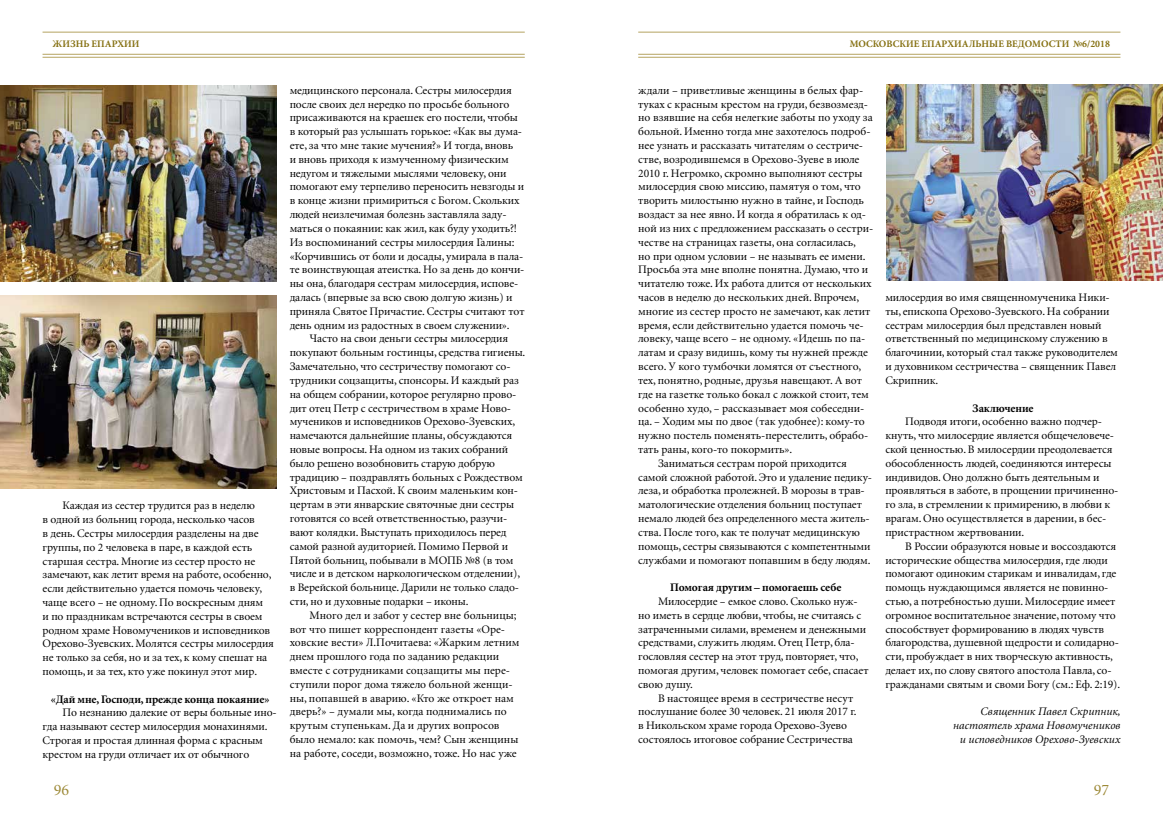
<style>
.page{position:relative;width:1163px;height:823px;background:#fff}
.page>*{position:absolute;margin:0;border:0;box-sizing:border-box;transform-origin:0 0}
.t1{font:16px "Minion Cyr";color:#9d8a38}
.t2{font:11.5px/13.8px "Minion Cyr";letter-spacing:-.01em;color:#000}
.t3{font:italic 11.5px/13.8px "Minion Cyr";color:#000;text-align:right}
.t4{font:700 11.5px "Minion Cyr";letter-spacing:-.01em;color:#000}
.t5{font:700 10px "Minion Cyr";color:#857011}
</style>
<div class="page">
<hr style="left:43px;top:54px;width:481px;height:1px;background:#b5a461">
<hr style="left:638px;top:54px;width:482px;height:1px;background:#b5a461">
<hr style="left:43px;top:32px;width:481px;height:1px;background:#b5a461">
<hr style="left:638px;top:32px;width:482px;height:1px;background:#b5a461">
<hr style="left:43px;top:57px;width:481px;height:1px;background:#b5a461">
<hr style="left:638px;top:57px;width:482px;height:1px;background:#b5a461">
<img style="left:886px;top:84px;width:276px;height:196px">
<img style="left:0;top:86px;width:276px;height:196px">
<img style="left:0;top:295px;width:276px;height:193px">
<p class="t5" style="left:53px;top:38px;width:89px">ЖИЗНЬ ЕПАРХИИ</p>
<p class="t5" style="left:849px;top:37px;width:262px">МОСКОВСКИЕ ЕПАРХИАЛЬНЫЕ ВЕДОМОСТИ №6/2018</p>
<p class="t2" style="left:43px;top:498px;width:233px;text-indent:20px">Каждая из сестер трудится раз в неделю<br>в одной из больниц города, несколько часов<br>в день. Сестры милосердия разделены на две группы, по 2 человека в паре, в каждой есть старшая сестра. Многие из сестер просто не замечают, как летит время на работе, особенно, если действительно удается помочь человеку, чаще всего – не одному. По воскресным дням<br>и по праздникам встречаются сестры в своем родном храме Новомучеников и исповедников Орехово-Зуевских. Молятся сестры милосердия не только за себя, но и за тех, к кому спешат на помощь, и за тех, кто уже покинул этот мир.</p>
<p class="t4" style="left:51px;top:691px;width:220px">«Дай мне, Господи, прежде конца покаяние»</p>
<p class="t2" style="left:43px;top:705px;width:236px;text-indent:20px">По незнанию далекие от веры больные ино&shy;гда называют сестер милосердия монахинями.<br>Строгая и простая длинная форма с красным крестом на груди отличает их от обычного</p>
<p class="t2" style="left:289px;top:83px;width:236px">медицинского персонала. Сестры милосердия после своих дел нередко по просьбе больного присаживаются на краешек его постели, чтобы в который раз услышать горькое: «Как вы дума&shy;ете, за что мне такие мучения?» И тогда, вновь<br>и вновь приходя к измученному физическим недугом и тяжелыми мыслями человеку, они помогают ему терпеливо переносить невзгоды и в конце жизни примириться с Богом. Скольких людей неизлечимая болезнь заставляла заду&shy;маться о покаянии: как жил, как буду уходить?!<br>Из воспоминаний сестры милосердия Галины: «Корчившись от боли и досады, умирала в пала&shy;те воинствующая атеистка. Но за день до кончи&shy;ны она, благодаря сестрам милосердия, испове&shy;далась (впервые за всю свою долгую жизнь) и приняла Святое Причастие. Сестры считают тот день одним из радостных в своем служении».</p>
<p class="t2" style="left:289px;top:331px;width:237px;text-indent:20px">Часто на свои деньги сестры милосердия покупают больным гостинцы, средства гигиены.<br>Замечательно, что сестричеству помогают со&shy;трудники соцзащиты, спонсоры. И каждый раз на общем собрании, которое регулярно прово&shy;дит отец Петр с сестричеством в храме Ново&shy;мучеников и исповедников Орехово-Зуевских, намечаются дальнейшие планы, обсуждаются новые вопросы. На одном из таких собраний было решено возобновить старую добрую традицию – поздравлять больных с Рождеством Христовым и Пасхой. К своим маленьким кон&shy;цертам в эти январские святочные дни сестры готовятся со всей ответственностью, разучи&shy;вают колядки. Выступать приходилось перед самой разной аудиторией. Помимо Первой и Пятой больниц, побывали в МОПБ №8 (в том числе и в детском наркологическом отделении), в Верейской больнице. Дарили не только сладо&shy;сти, но и духовные подарки – иконы.</p>
<p class="t2" style="left:289px;top:607px;width:231px;text-indent:20px">Много дел и забот у сестер вне больницы; вот что пишет корреспондент газеты «Оре&shy;ховские вести» Л.Почитаева: «Жарким летним днем прошлого года по заданию редакции вместе с сотрудниками соцзащиты мы пере&shy;ступили порог дома тяжело больной женщи&shy;ны, попавшей в аварию. «Кто же откроет нам дверь?» – думали мы, когда поднимались по крутым ступенькам. Да и других вопросов было немало: как помочь, чем? Сын женщины на работе, соседи, возможно, тоже. Но нас уже</p>
<p class="t2" style="left:638px;top:83px;width:226px">ждали – приветливые женщины в белых фар-</p>
<p class="t2" style="left:638px;top:97px;width:231px">туках с красным крестом на груди, безвозмезд-</p>
<p class="t2" style="left:638px;top:111px;width:236px">но взявшие на себя нелегкие заботы по уходу за</p>
<p class="t2" style="left:638px;top:124px;width:234px">больной. Именно тогда мне захотелось подроб-</p>
<p class="t2" style="left:638px;top:138px;width:226px">нее узнать и рассказать читателям о сестриче-</p>
<p class="t2" style="left:638px;top:152px;width:222px">стве, возродившемся в Орехово-Зуеве в июле</p>
<p class="t2" style="left:638px;top:166px;width:226px">2010 г. Негромко, скромно выполняют сестры</p>
<p class="t2" style="left:638px;top:180px;width:224px">милосердия свою миссию, памятуя о том, что</p>
<p class="t2" style="left:638px;top:193px;width:227px">творить милостыню нужно в тайне, и Господь</p>
<p class="t2" style="left:638px;top:207px;width:229px">воздаст за нее явно. И когда я обратилась к од-</p>
<p class="t2" style="left:638px;top:221px;width:236px">ной из них с предложением рассказать о сестри-</p>
<p class="t2" style="left:638px;top:235px;width:219px">честве на страницах газеты, она согласилась,</p>
<p class="t2" style="left:638px;top:249px;width:229px">но при одном условии – не называть ее имени.</p>
<p class="t2" style="left:638px;top:262px;width:231px">Просьба эта мне вполне понятна. Думаю, что и</p>
<p class="t2" style="left:638px;top:276px;width:235px">читателю тоже. Их работа длится от нескольких</p>
<p class="t2" style="left:638px;top:290px;width:222px">часов в неделю до нескольких дней. Впрочем,</p>
<p class="t2" style="left:638px;top:304px;width:234px">многие из сестер просто не замечают, как летит</p>
<p class="t2" style="left:638px;top:318px;width:227px">время, если действительно удается помочь че-</p>
<p class="t2" style="left:638px;top:331px;width:228px">ловеку, чаще всего – не одному. «Идешь по па-</p>
<p class="t2" style="left:638px;top:345px;width:231px">латам и сразу видишь, кому ты нужней прежде</p>
<p class="t2" style="left:638px;top:359px;width:224px">всего. У кого тумбочки ломятся от съестного,</p>
<p class="t2" style="left:638px;top:373px;width:225px">тех, понятно, родные, друзья навещают. А вот</p>
<p class="t2" style="left:638px;top:387px;width:232px">где на газетке только бокал с ложкой стоит, тем</p>
<p class="t2" style="left:638px;top:400px;width:227px">особенно худо, – рассказывает моя собеседни-</p>
<p class="t2" style="left:638px;top:414px;width:228px">ца. – Ходим мы по двое (так удобнее): кому-то</p>
<p class="t2" style="left:638px;top:428px;width:231px">нужно постель поменять-перестелить, обрабо-</p>
<p class="t2" style="left:638px;top:442px;width:156px">тать раны, кого-то покормить».</p>
<p class="t2" style="left:658px;top:456px;width:190px">Заниматься сестрам порой приходится</p>
<p class="t2" style="left:638px;top:469px;width:235px">самой сложной работой. Это и удаление педику-</p>
<p class="t2" style="left:638px;top:483px;width:228px">леза, и обработка пролежней. В морозы в трав-</p>
<p class="t2" style="left:638px;top:497px;width:225px">матологические отделения больниц поступает</p>
<p class="t2" style="left:638px;top:511px;width:233px">немало людей без определенного места житель-</p>
<p class="t2" style="left:638px;top:525px;width:223px">ства. После того, как те получат медицинскую</p>
<p class="t2" style="left:638px;top:538px;width:234px">помощь, сестры связываются с компетентными</p>
<p class="t2" style="left:638px;top:552px;width:234px">службами и помогают попавшим в беду людям.</p>
<p class="t4" style="left:670px;top:580px;width:173px">Помогая другим – помогаешь себе</p>
<p class="t2" style="left:638px;top:594px;width:232px;text-indent:20px">Милосердие – емкое слово. Сколько нуж&shy;но иметь в сердце любви, чтобы, не считаясь с затраченными силами, временем и денежными средствами, служить людям. Отец Петр, бла&shy;гословляя сестер на этот труд, повторяет, что, помогая другим, человек помогает себе, спасает свою душу.</p>
<p class="t2" style="left:638px;top:690px;width:220px;text-indent:20px">В настоящее время в сестричестве несут послушание более 30 человек. 21 июля 2017 г. в Никольском храме города Орехово-Зуево состоялось итоговое собрание Сестричества</p>
<p class="t2" style="left:885px;top:290px;width:234px">милосердия во имя священномученика Ники&shy;ты, епископа Орехово-Зуевского. На собрании сестрам милосердия был представлен новый ответственный по медицинскому служению в благочинии, который стал также руководителем и духовником сестричества – священник Павел Скрипник.</p>
<p class="t4" style="left:972px;top:401px;width:63px">Заключение</p>
<p class="t2" style="left:885px;top:414px;width:234px;text-indent:20px">Подводя итоги, особенно важно подчер&shy;кнуть, что милосердие является общечеловече&shy;ской ценностью. В милосердии преодолевается обособленность людей, соединяются интересы индивидов. Оно должно быть деятельным и проявляться в заботе, в прощении причиненно&shy;го зла, в стремлении к примирению, в любви к врагам. Оно осуществляется в дарении, в бес&shy;пристрастном жертвовании.</p>
<p class="t2" style="left:885px;top:538px;width:236px;text-indent:20px">В России образуются новые и воссоздаются исторические общества милосердия, где люди помогают одиноким старикам и инвалидам, где помощь нуждающимся является не повинно&shy;стью, а потребностью души. Милосердие имеет огромное воспитательное значение, потому что способствует формированию в людях чувств благородства, душевной щедрости и солидарно&shy;сти, пробуждает в них творческую активность, делает их, по слову святого апостола Павла, со&shy;гражданами святым и своми Богу (см.: Еф. 2:19).</p>
<p class="t3" style="left:953px;top:704px;width:169px">Священник Павел Скрипник, настоятель храма Новомучеников и исповедников Орехово-Зуевских</p>
<h1 class="t1" style="left:54px;top:780px;width:17px">96</h1>
<h1 class="t1" style="left:1093px;top:780px;width:17px">97</h1>
</div>
